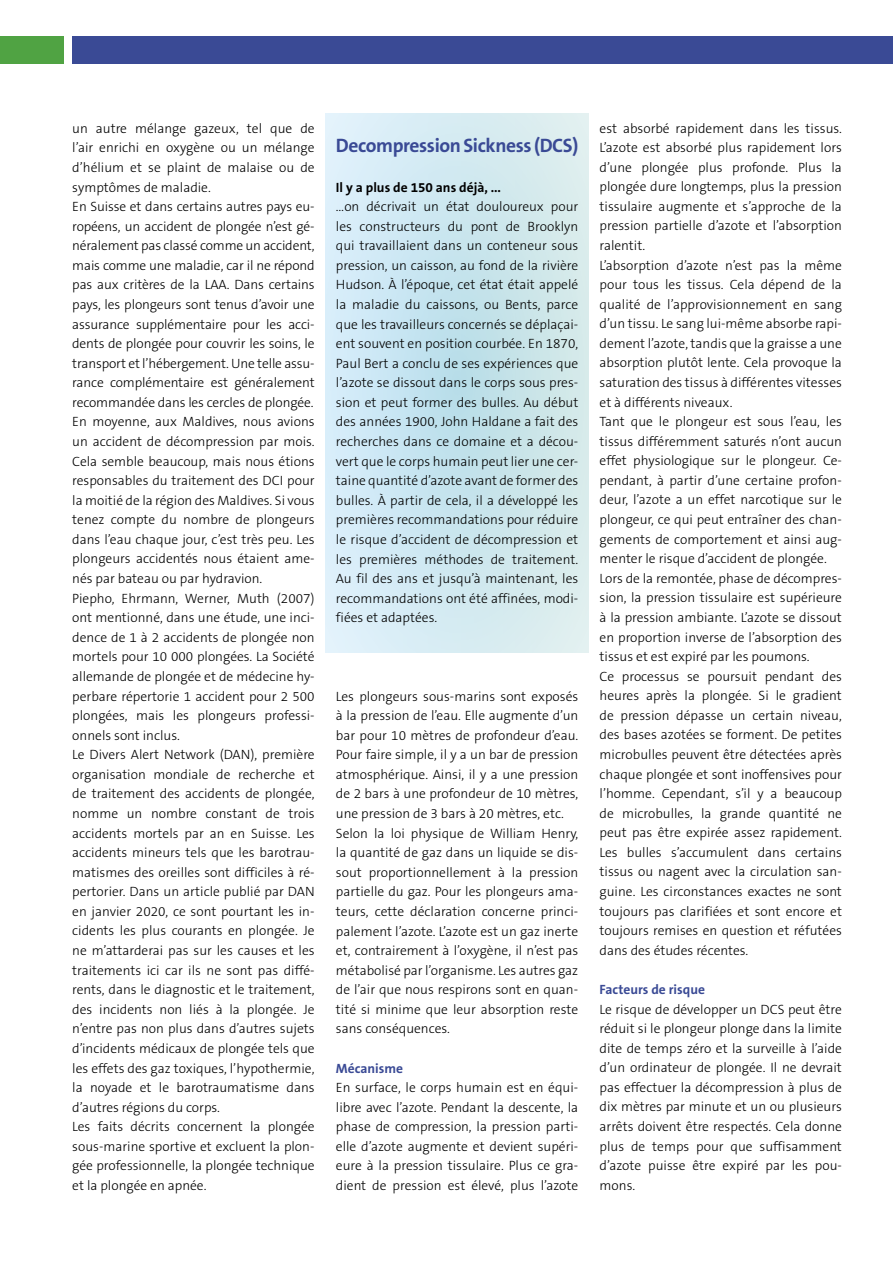
<style>
.page{position:relative;width:893px;height:1263px;background:#fff}
.page>*{position:absolute;margin:0;border:0;box-sizing:border-box;transform-origin:0 0}
.t1{font:700 19.5px "The Sans B W7";letter-spacing:-.02em;color:#3a4a95}
.t2{font:300 13.5px/19.6px "The Sans B W3";color:#000}
.t3{font:700 13.5px "The Sans B W7";color:#3a4a95}
.t4{font:700 13.5px "The Sans B W7";color:#000}
</style>
<div class="page">
<div style="left:0;top:36px;width:64px;height:27px;background:#50a343"></div>
<div style="left:72px;top:36px;width:821px;height:27px;background:#3a4a95"></div>
<svg style="left:325px;top:113px;width:264px;height:539px"></svg>
<p class="t2" style="left:72px;top:119px;width:244px">un autre mélange gazeux, tel que de l’air enrichi en oxygène ou un mélange d’hélium et se plaint de malaise ou de symptômes de maladie.<br>En Suisse et dans certains autres pays eu&shy;ropéens, un accident de plongée n’est gé&shy;néralement pas classé comme un accident, mais comme une maladie, car il ne répond pas aux critères de la LAA. Dans certains pays, les plongeurs sont tenus d’avoir une assurance supplémentaire pour les acci&shy;dents de plongée pour couvrir les soins, le transport et l’hébergement. Une telle assu&shy;rance complémentaire est généralement recommandée dans les cercles de plongée.<br>En moyenne, aux Maldives, nous avions un accident de décompression par mois.<br>Cela semble beaucoup, mais nous étions responsables du traitement des DCI pour la moitié de la région des Maldives. Si vous tenez compte du nombre de plongeurs dans l’eau chaque jour, c’est très peu. Les plongeurs accidentés nous étaient ame&shy;nés par bateau ou par hydravion.<br>Piepho, Ehrmann, Werner, Muth (2007) ont mentionné, dans une étude, une inci&shy;dence de 1 à 2 accidents de plongée non mortels pour 10 000 plongées. La Société allemande de plongée et de médecine hy&shy;perbare répertorie 1 accident pour 2 500 plongées, mais les plongeurs professi&shy;onnels sont inclus.<br>Le Divers Alert Network (DAN), première organisation mondiale de recherche et de traitement des accidents de plongée, nomme un nombre constant de trois accidents mortels par an en Suisse. Les accidents mineurs tels que les barotrau&shy;matismes des oreilles sont difficiles à ré&shy;pertorier. Dans un article publié par DAN en janvier 2020, ce sont pourtant les in&shy;cidents les plus courants en plongée. Je ne m’attarderai pas sur les causes et les traitements ici car ils ne sont pas diffé&shy;rents, dans le diagnostic et le traitement, des incidents non liés à la plongée. Je n’entre pas non plus dans d’autres sujets d’incidents médicaux de plongée tels que les effets des gaz toxiques, l’hypothermie, la noyade et le barotraumatisme dans d’autres régions du corps.<br>Les faits décrits concernent la plongée sous-marine sportive et excluent la plon&shy;gée professionnelle, la plongée technique et la plongée en apnée.</p>
<p class="t2" style="left:600px;top:118px;width:244px">est absorbé rapidement dans les tissus.<br>L’azote est absorbé plus rapidement lors d’une plongée plus profonde. Plus la plongée dure longtemps, plus la pression tissulaire augmente et s’approche de la pression partielle d’azote et l’absorption ralentit.<br>L’absorption d’azote n’est pas la même pour tous les tissus. Cela dépend de la qualité de l’approvisionnement en sang d’un tissu. Le sang lui-même absorbe rapi&shy;dement l’azote, tandis que la graisse a une absorption plutôt lente. Cela provoque la saturation des tissus à différentes vitesses et à différents niveaux.<br>Tant que le plongeur est sous l’eau, les tissus différemment saturés n’ont aucun effet physiologique sur le plongeur. Ce&shy;pendant, à partir d’une certaine profon&shy;deur, l’azote a un effet narcotique sur le plongeur, ce qui peut entraîner des chan&shy;gements de comportement et ainsi aug&shy;menter le risque d’accident de plongée.<br>Lors de la remontée, phase de décompres&shy;sion, la pression tissulaire est supérieure à la pression ambiante. L’azote se dissout en proportion inverse de l’absorption des tissus et est expiré par les poumons.<br>Ce processus se poursuit pendant des heures après la plongée. Si le gradient de pression dépasse un certain niveau, des bases azotées se forment. De petites microbulles peuvent être détectées après chaque plongée et sont inoffensives pour l’homme. Cependant, s’il y a beaucoup de microbulles, la grande quantité ne peut pas être expirée assez rapidement.<br>Les bulles s’accumulent dans certains tissus ou nagent avec la circulation san&shy;guine. Les circonstances exactes ne sont toujours pas clarifiées et sont encore et toujours remises en question et réfutées dans des études récentes.</p>
<h1 class="t1" style="left:336px;top:133px;width:244px">Decompression Sickness (DCS)</h1>
<p class="t4" style="left:336px;top:178px;width:167px">Il y a plus de 150 ans déjà, ...</p>
<p class="t2" style="left:336px;top:197px;width:244px;text-align:justify">…on décrivait un état douloureux pour les constructeurs du pont de Brooklyn qui travaillaient dans un conteneur sous pression, un caisson, au fond de la rivière Hudson. À l’époque, cet état était appelé la maladie du caissons, ou Bents, parce que les travailleurs concernés se déplaçai&shy;ent souvent en position courbée. En 1870, Paul Bert a conclu de ses expériences que l’azote se dissout dans le corps sous pres&shy;sion et peut former des bulles. Au début des années 1900, John Haldane a fait des recherches dans ce domaine et a décou&shy;vert que le corps humain peut lier une cer&shy;taine quantité d’azote avant de former des bulles. À partir de cela, il a développé les premières recommandations pour réduire le risque d’accident de décompression et les premières méthodes de traitement.<br>Au fil des ans et jusqu’à maintenant, les recommandations ont été affinées, modi&shy;fiées et adaptées.</p>
<p class="t2" style="left:336px;top:686px;width:244px">Les plongeurs sous-marins sont exposés à la pression de l’eau. Elle augmente d’un bar pour 10 mètres de profondeur d’eau.<br>Pour faire simple, il y a un bar de pression atmosphérique. Ainsi, il y a une pression de 2 bars à une profondeur de 10 mètres, une pression de 3 bars à 20 mètres, etc.<br>Selon la loi physique de William Henry, la quantité de gaz dans un liquide se dis&shy;sout proportionnellement à la pression partielle du gaz. Pour les plongeurs ama&shy;teurs, cette déclaration concerne princi&shy;palement l’azote. L’azote est un gaz inerte et, contrairement à l’oxygène, il n’est pas métabolisé par l’organisme. Les autres gaz de l’air que nous respirons sont en quan&shy;tité si minime que leur absorption reste sans conséquences.</p>
<p class="t3" style="left:336px;top:1059px;width:69px">Mécanisme</p>
<p class="t2" style="left:336px;top:1078px;width:244px;text-align:justify">En surface, le corps humain est en équi&shy;libre avec l’azote. Pendant la descente, la phase de compression, la pression parti&shy;elle d’azote augmente et devient supéri&shy;eure à la pression tissulaire. Plus ce gra&shy;dient de pression est élevé, plus l’azote</p>
<p class="t3" style="left:600px;top:981px;width:107px">Facteurs de risque</p>
<p class="t2" style="left:600px;top:999px;width:244px;text-align:justify">Le risque de développer un DCS peut être réduit si le plongeur plonge dans la limite dite de temps zéro et la surveille à l’aide d’un ordinateur de plongée. Il ne devrait pas effectuer la décompression à plus de dix mètres par minute et un ou plusieurs arrêts doivent être respectés. Cela donne plus de temps pour que suffisamment d’azote puisse être expiré par les pou&shy;mons.</p>
</div>
